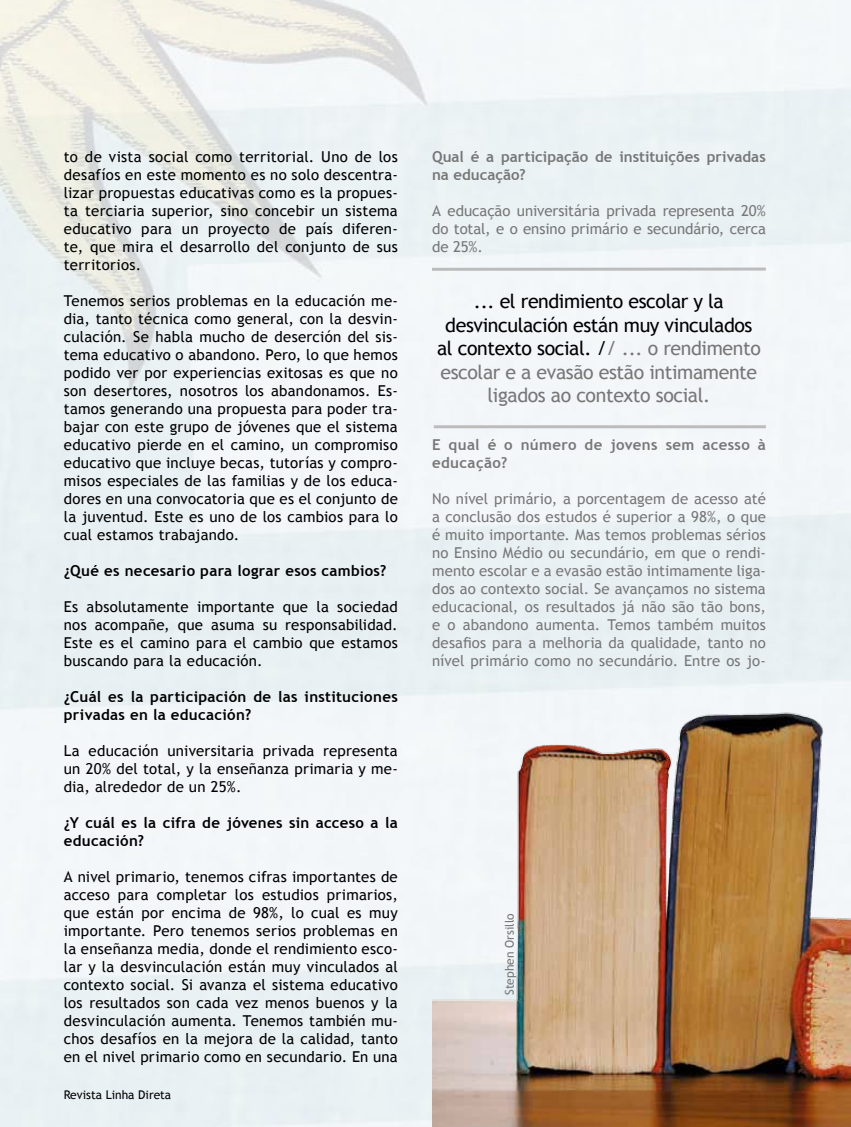
<style>
.page{position:relative;width:851px;height:1127px;background:#fff}
.page>*{position:absolute;margin:0;border:0;box-sizing:border-box;transform-origin:0 0}
.t1{font:19.5px/23.4px "Trebuchet MS";letter-spacing:-.02em;color:#000;text-align:center}
.t2{font:15px/18px "Trebuchet MS";letter-spacing:.015em;color:#000;text-align:justify}
.t3{font:15px/18px "Trebuchet MS";color:#777;text-align:justify}
.t4{font:700 15px/18px "Trebuchet MS";letter-spacing:.02em;color:#000}
.t5{font:700 15px/18px "Trebuchet MS";letter-spacing:.005em;color:#777}
.t6{font:700 15px/18px "Trebuchet MS";letter-spacing:.025em;color:#777}
.t7{font:12px "Trebuchet MS";color:#000}
.t8{font:12px "Trebuchet MS";letter-spacing:.005em;color:#777}
.s1{color:#777}
</style>
<div class="page">
<img style="left:432px;top:694px;width:418px;height:433px">
<hr style="left:432px;top:268px;width:333px;height:3px;background:#bcbcbc">
<hr style="left:433px;top:425px;width:332px;height:3px;background:#bcbcbc">
<p class="t2" style="left:64px;top:148px;width:335px">to de vista social como territorial. Uno de los desafíos en este momento es no solo descentra&shy;lizar propuestas educativas como es la propues&shy;ta terciaria superior, sino concebir un sistema educativo para un proyecto de país diferen&shy;te, que mira el desarrollo del conjunto de sus territorios.</p>
<p class="t2" style="left:64px;top:292px;width:335px">Tenemos serios problemas en la educación me&shy;dia, tanto técnica como general, con la desvin&shy;culación. Se habla mucho de deserción del sis&shy;tema educativo o abandono. Pero, lo que hemos podido ver por experiencias exitosas es que no son desertores, nosotros los abandonamos. Es&shy;tamos generando una propuesta para poder tra&shy;bajar con este grupo de jóvenes que el sistema educativo pierde en el camino, un compromiso educativo que incluye becas, tutorías y compro&shy;misos especiales de las familias y de los educa&shy;dores en una convocatoria que es el conjunto de la juventud. Este es uno de los cambios para lo cual estamos trabajando.</p>
<p class="t4" style="left:64px;top:562px;width:324px">¿Qué es necesario para lograr esos cambios?</p>
<p class="t2" style="left:64px;top:598px;width:335px">Es absolutamente importante que la sociedad nos acompañe, que asuma su responsabilidad.<br>Este es el camino para el cambio que estamos buscando para la educación.</p>
<p class="t4" style="left:64px;top:688px;width:335px">¿Cuál es la participación de las instituciones privadas en la educación?</p>
<p class="t2" style="left:64px;top:742px;width:335px">La educación universitaria privada representa un 20% del total, y la enseñanza primaria y me&shy;dia, alrededor de un 25%.</p>
<p class="t4" style="left:64px;top:814px;width:335px">¿Y cuál es la cifra de jóvenes sin acceso a la educación?</p>
<p class="t2" style="left:64px;top:868px;width:335px">A nivel primario, tenemos cifras importantes de acceso para completar los estudios primarios, que están por encima de 98%, lo cual es muy importante. Pero tenemos serios problemas en la enseñanza media, donde el rendimiento esco&shy;lar y la desvinculación están muy vinculados al contexto social. Si avanza el sistema educativo los resultados son cada vez menos buenos y la desvinculación aumenta. Tenemos también mu&shy;chos desafíos en la mejora de la calidad, tanto en el nivel primario como en secundario. En una</p>
<p class="t7" style="left:64px;top:1088px;width:109px">Revista Linha Direta</p>
<p class="t5" style="left:432px;top:148px;width:335px">Qual é a participação de instituições privadas na educação?</p>
<p class="t3" style="left:432px;top:202px;width:335px">A educação universitária privada representa 20% do total, e o ensino primário e secundário, cerca de 25%.</p>
<h1 class="t1" style="left:437px;top:290px;width:325px">... el rendimiento escolar y la desvinculación están muy vinculados al contexto social. /<span class="s1">/ ... o rendimento escolar e a evasão estão intimamente ligados ao contexto social.</span></h1>
<p class="t6" style="left:432px;top:436px;width:335px">E qual é o número de jovens sem acesso à educação?</p>
<p class="t3" style="left:432px;top:490px;width:335px">No nível primário, a porcentagem de acesso até a conclusão dos estudos é superior a 98%, o que é muito importante. Mas temos problemas sérios no Ensino Médio ou secundário, em que o rendi&shy;mento escolar e a evasão estão intimamente liga&shy;dos ao contexto social. Se avançamos no sistema educacional, os resultados já não são tão bons, e o abandono aumenta. Temos também muitos desafios para a melhoria da qualidade, tanto no nível primário como no secundário. Entre os jo-</p>
<p class="t8" style="left:502px;top:995px;width:83px;rotate:-90deg">Stephen Orsillo</p>
</div>
